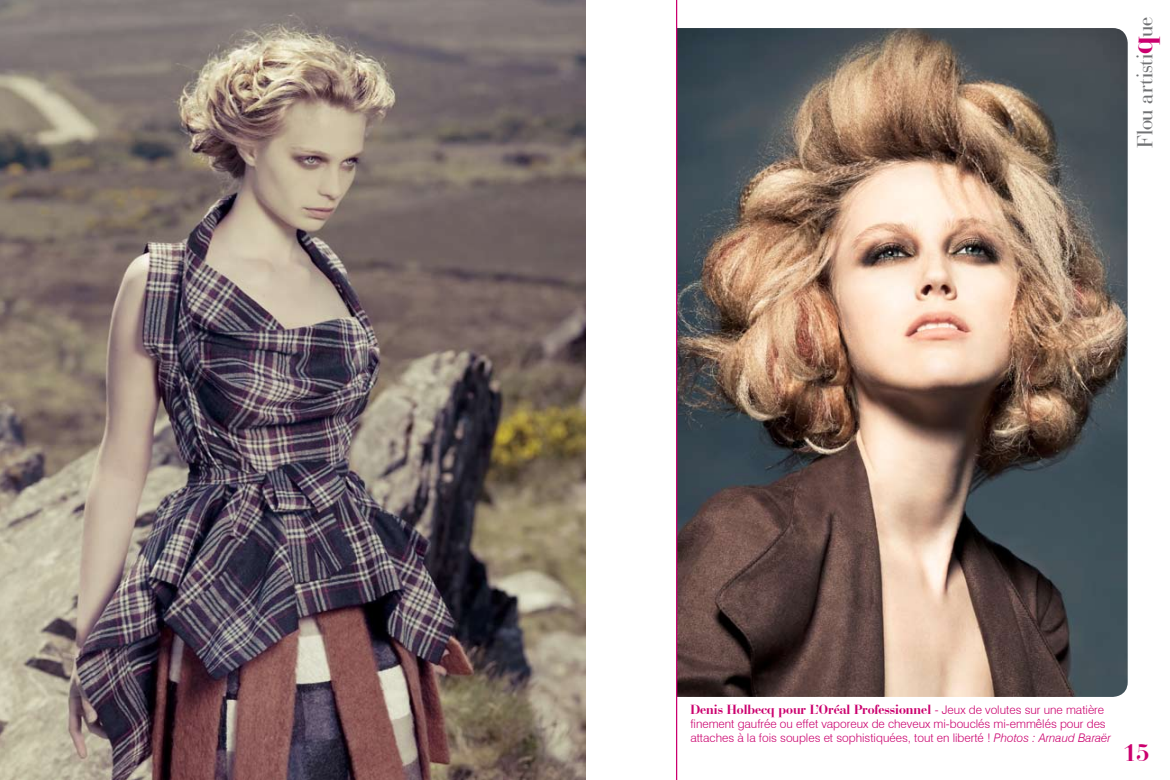
<style>
.page{position:relative;width:1170px;height:780px;background:#fff}
.page>*{position:absolute;margin:0;border:0;box-sizing:border-box;transform-origin:0 0}
.t1{font:700 25px "Bauer Bodoni BT";color:#cb006e}
.t2{font:23.12px "Bauer Bodoni BT";letter-spacing:-.005em;color:#707173}
.t3{font:700 13.75px "Bauer Bodoni BT";color:#cb006e}
.t4{font:300 11.88px/13.8px "Swiss 721 BT";color:#cb006e}
.s1{font-weight:700;font-size:32.25px;color:#cb006e}
.s2{font-family:"Swiss 721 BT";font-weight:300;font-size:11.88px}
.s3{font-style:italic}
</style>
<div class="page">
<img style="left:649px;top:28px;width:478px;height:669px;border-radius:15px">
<div style="left:618px;top:11px;width:58px;height:719px;background:#fff"></div>
<hr style="left:676px;top:0;width:1px;height:780px;background:#cb006e">
<img style="left:0;top:0;width:585px;height:780px">
<h2 class="t2" style="left:1130px;top:148px;width:132px;rotate:-90deg">Flou artisti<span class="s1">q</span>ue</h2>
<p class="t3" style="left:690px;top:701px;width:415px">Denis Holbecq pour L’Oréal Professionnel <span class="s2">- Jeux de volutes sur une matière</span></p>
<p class="t4" style="left:690px;top:717px;width:422px">finement gaufrée ou effet vaporeux de cheveux mi-bouclés mi-emmêlés pour des attaches à la fois souples et sophistiquées, tout en liberté ! <span class="s3">Photos : Arnaud Baraër</span></p>
<h1 class="t1" style="left:1123px;top:737px;width:28px">15</h1>
</div>
